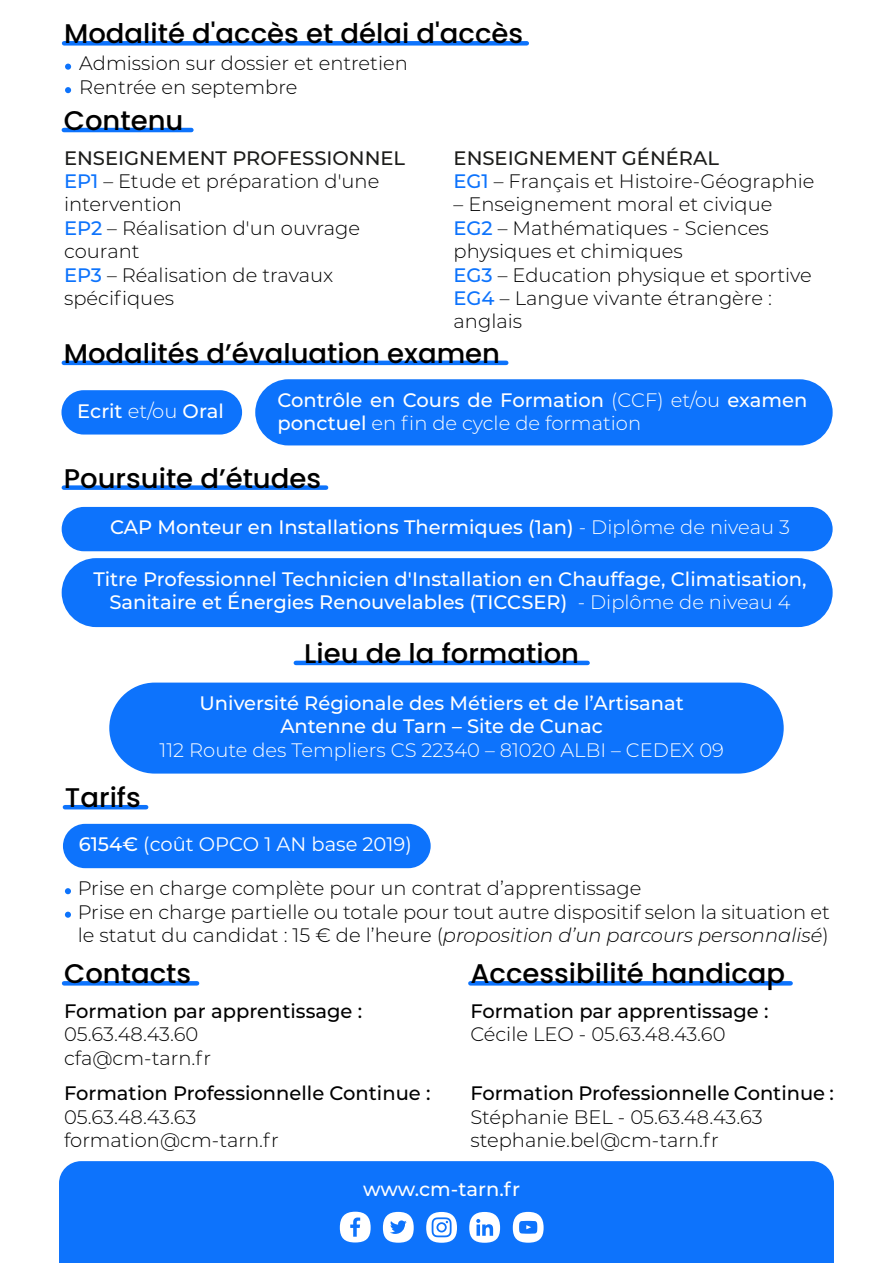
<style>
.page{position:relative;width:893px;height:1263px;background:#fff}
.page>*{position:absolute;margin:0;border:0;box-sizing:border-box;transform-origin:0 0}
.t1{font:500 27px "Poppins";color:#000}
.t2{font:300 19.5px/23.4px "Montserrat";color:#000}
.t3{font:500 19.5px/23.4px "Montserrat";color:#fff;text-align:center}
.t4{font:500 19.5px "Montserrat";color:#000}
.t5{font:300 19.5px "Montserrat";color:#fff}
.t6{font:19.5px "Montserrat";color:#fff}
.s1{font-weight:500;color:#1d1d1b}
.s2{font-weight:500;color:#0d73fc}
.s3{font-weight:300}
.s4{font-weight:500}
.s5{font-style:italic}
</style>
<div class="page">
<div style="left:61px;top:390px;width:181px;height:44px;background:#0d73fc;border-radius:22px"></div>
<div style="left:255px;top:379px;width:578px;height:66px;background:#0d73fc;border-radius:33px"></div>
<div style="left:59px;top:1161px;width:775px;height:102px;background:#0d73fc"></div>
<div style="left:109px;top:683px;width:675px;height:90px;background:#0d73fc;border-radius:45px"></div>
<hr style="left:64px;top:128px;width:127px;height:4px;background:#0d73fc">
<hr style="left:64px;top:361px;width:442px;height:4px;background:#0d73fc">
<div style="left:64px;top:485px;width:262px;height:5px;background:#0d73fc"></div>
<hr style="left:296px;top:661px;width:292px;height:4px;background:#0d73fc">
<svg style="left:64px;top:981px;width:133px;height:4px"></svg>
<svg style="left:470px;top:981px;width:321px;height:4px"></svg>
<div style="left:383px;top:1212px;width:31px;height:31px;background:#fff;border-radius:50%"></div>
<div style="left:513px;top:1212px;width:31px;height:31px;background:#fff;border-radius:50%"></div>
<div style="left:469px;top:1212px;width:31px;height:31px;background:#fff;border-radius:50%"></div>
<div style="left:426px;top:1212px;width:31px;height:31px;background:#fff;border-radius:50%"></div>
<div style="left:340px;top:1212px;width:31px;height:30px;background:#fff;border-radius:50%"></div>
<svg style="left:390px;top:1220px;width:17px;height:14px"></svg>
<svg style="left:476px;top:1219px;width:17px;height:17px"></svg>
<svg style="left:432px;top:1217px;width:20px;height:20px"></svg>
<svg style="left:350px;top:1217px;width:10px;height:20px"></svg>
<svg style="left:519px;top:1220px;width:19px;height:14px"></svg>
<div style="left:62px;top:507px;width:771px;height:44px;background:#0d73fc;border-radius:22px"></div>
<div style="left:62px;top:558px;width:771px;height:69px;background:#0d73fc;border-radius:34px"></div>
<div style="left:63px;top:824px;width:368px;height:44px;background:#0d73fc;border-radius:22px"></div>
<hr style="left:65px;top:805px;width:81px;height:4px;background:#0d73fc">
<svg style="left:65px;top:888px;width:6px;height:6px"></svg>
<svg style="left:65px;top:912px;width:6px;height:6px"></svg>
<div style="left:64px;top:41px;width:463px;height:5px;background:#0d73fc"></div>
<svg style="left:65px;top:64px;width:6px;height:6px"></svg>
<svg style="left:65px;top:87px;width:6px;height:6px"></svg>
<h1 class="t1" style="left:64px;top:18px;width:461px">Modalité d'accès et délai d'accès</h1>
<p class="t2" style="left:79px;top:51px;width:330px">Admission sur dossier et entretien<br>Rentrée en septembre</p>
<h1 class="t1" style="left:64px;top:105px;width:121px">Contenu</h1>
<p class="t2" style="left:64px;top:145px;width:343px"><span class="s1">ENSEIGNEMENT PROFESSIONNEL<br></span><span class="s2">EP1</span> – Etude et préparation d'une intervention<br><span class="s2">EP2</span> – Réalisation d'un ouvrage courant<br><span class="s2">EP3</span> – Réalisation de travaux spécifiques</p>
<h1 class="t1" style="left:64px;top:338px;width:438px">Modalités d’évaluation examen</h1>
<p class="t3" style="left:77px;top:398px;width:148px">Ecrit <span class="s3">et/ou</span> Oral</p>
<p class="t3" style="left:278px;top:387px;width:531px;text-align:left">Contrôle en Cours de Formation <span class="s3">(CCF) et/ou</span> examen ponctuel <span class="s3">en fin de cycle de formation</span></p>
<h1 class="t1" style="left:64px;top:462px;width:259px">Poursuite d’études</h1>
<p class="t2" style="left:454px;top:145px;width:362px"><span class="s1">ENSEIGNEMENT GÉNÉRAL<br></span><span class="s2">EG1</span> – Français et Histoire-Géographie</p>
<p class="t2" style="left:454px;top:192px;width:360px">– Enseignement moral et civique<br><span class="s2">EG2</span> – Mathématiques - Sciences physiques et chimiques<br><span class="s2">EG3</span> – Education physique et sportive<br><span class="s2">EG4</span> – Langue vivante étrangère : anglais</p>
<p class="t3" style="left:110px;top:515px;width:681px">CAP Monteur en Installations Thermiques (1an) <span class="s3">- Diplôme de niveau 3</span></p>
<p class="t3" style="left:93px;top:566px;width:715px">Titre Professionnel Technicien d'Installation en Chauffage, Climatisation,<br>Sanitaire et Énergies Renouvelables (TICCSER) <span class="s3">- Diplôme de niveau 4</span></p>
<h1 class="t1" style="left:304px;top:638px;width:276px">Lieu de la formation</h1>
<p class="t3" style="left:200px;top:691px;width:486px">Université Régionale des Métiers et de l’Artisanat<br>Antenne du Tarn – Site de Cunac</p>
<p class="t5" style="left:159px;top:737px;width:566px">112 Route des Templiers CS 22340 – 81020 ALBI – CEDEX 09</p>
<h1 class="t1" style="left:65px;top:782px;width:77px">Tarifs</h1>
<p class="t6" style="left:79px;top:831px;width:335px"><span class="s4">6154€</span> (coût OPCO 1 AN base 2019)</p>
<p class="t2" style="left:78px;top:876px;width:754px">Prise en charge complète pour un contrat d’apprentissage<br>Prise en charge partielle ou totale pour tout autre dispositif selon la situation et le statut du candidat : 15 € de l’heure (<span class="s5">proposition d’un parcours personnalisé</span>)</p>
<h1 class="t1" style="left:64px;top:958px;width:129px">Contacts</h1>
<p class="t4" style="left:64px;top:997px;width:300px">Formation par apprentissage :</p>
<p class="t2" style="left:64px;top:1022px;width:149px">05.63.48.43.60 cfa@cm-tarn.fr</p>
<p class="t4" style="left:64px;top:1080px;width:368px">Formation Professionnelle Continue :</p>
<p class="t2" style="left:64px;top:1104px;width:216px">05.63.48.43.63 formation@cm-tarn.fr</p>
<h1 class="t1" style="left:470px;top:958px;width:316px">Accessibilité handicap</h1>
<p class="t4" style="left:470px;top:997px;width:300px">Formation par apprentissage :</p>
<p class="t2" style="left:470px;top:1022px;width:257px">Cécile LEO - 05.63.48.43.60</p>
<p class="t4" style="left:470px;top:1080px;width:365px">Formation Professionnelle Continue :</p>
<p class="t2" style="left:470px;top:1104px;width:294px">Stéphanie BEL - 05.63.48.43.63 stephanie.bel@cm-tarn.fr</p>
<p class="t3" style="left:363px;top:1176px;width:158px">www.cm-tarn.fr</p>
</div>
